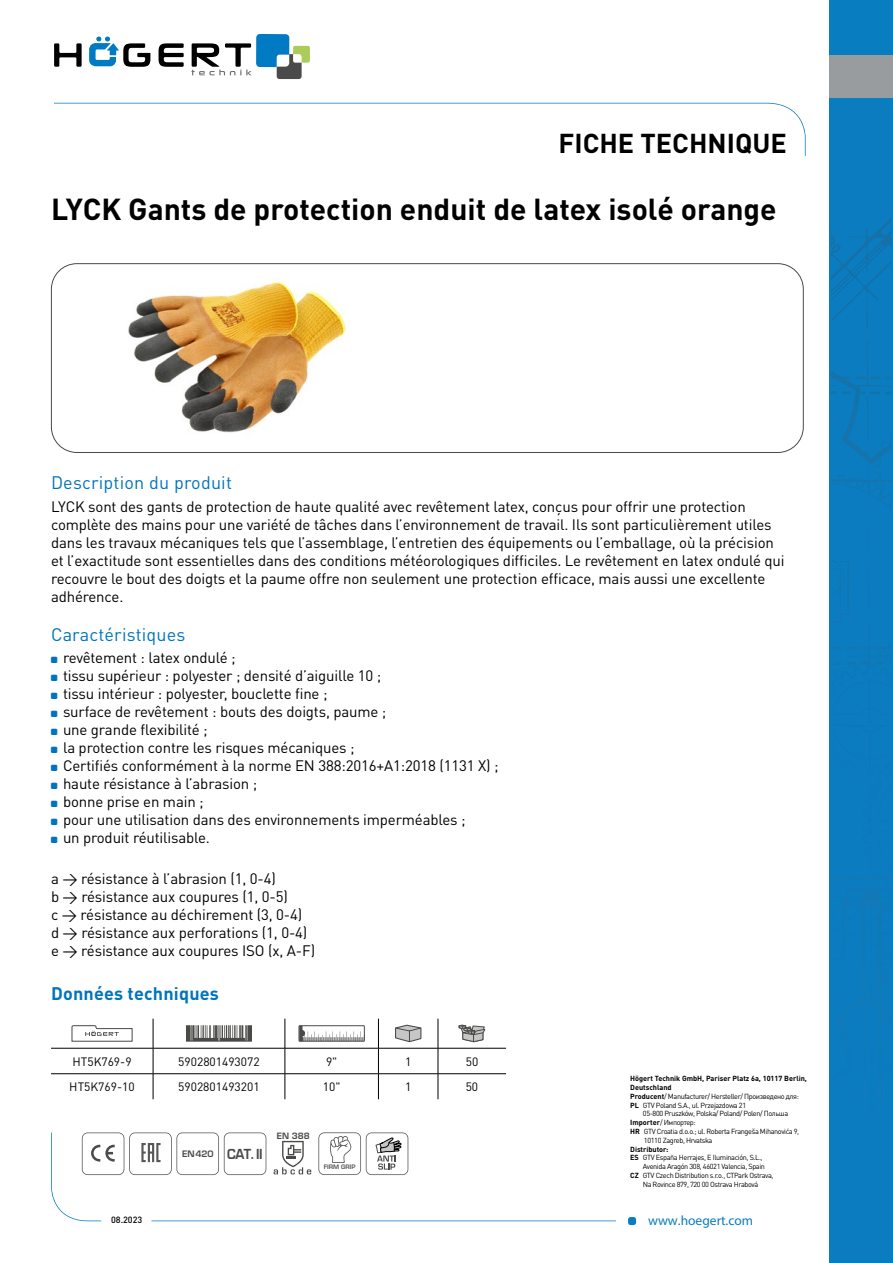
<style>
.page{position:relative;width:893px;height:1263px;background:#fff}
.page>*{position:absolute;margin:0;border:0;box-sizing:border-box;transform-origin:0 0}
.t1{font:700 30px "DIN Pro";color:#000}
.t2{font:700 27px "DIN Pro";color:#000}
.t3{font:18px "DIN Pro";letter-spacing:.01em;color:#0074bc}
.t4{font:700 18px "DIN Pro";letter-spacing:.01em;color:#0074bc}
.t5{font:15px/18px "DIN Pro";letter-spacing:-.01em;color:#000}
.t6{font:13.5px "Myriad Pro";color:#087dbf}
.t7{font:700 13.5px "Euromode";color:#4a4a49;scale:.93 1}
.t8{font:12px "DIN Pro";color:#000}
.t9{font:500 9px "DIN Pro";color:#000}
.t10{font:700 8.55px "Euromode";color:#4a4a49}
.t11{font:7.35px "DIN Pro";letter-spacing:-.05em;color:#000}
.t12{font:700 7.35px "DIN Pro";color:#000}
.t13{font:700 6px "Euromode";color:#575756}
.s1{font-weight:700}
</style>
<div class="page">
<svg style="left:54px;top:43px;width:28px;height:24px"></svg>
<svg style="left:159px;top:43px;width:25px;height:24px"></svg>
<svg style="left:89px;top:37px;width:61px;height:30px"></svg>
<svg style="left:191px;top:34px;width:119px;height:45px"></svg>
<svg style="left:54px;top:103px;width:752px;height:53px"></svg>
<div style="left:628px;top:1217px;width:8px;height:8px;background:#087dbf;border-radius:3px"></div>
<svg style="left:51px;top:1132px;width:565px;height:89px"></svg>
<div style="left:830px;top:0;width:63px;height:1263px;background:#087dbf"></div>
<img style="left:831px;top:273px;width:50px;height:56px">
<img style="left:867px;top:222px;width:24px;height:44px">
<img style="left:831px;top:222px;width:56px;height:42px">
<svg style="left:831px;top:341px;width:60px;height:565px"></svg>
<img style="left:863px;top:906px;width:28px;height:76px">
<img style="left:831px;top:877px;width:60px;height:2px">
<img style="left:848px;top:647px;width:43px;height:3px">
<div style="left:830px;top:56px;width:63px;height:42px;background:#999c9e"></div>
<div style="left:51px;top:263px;width:753px;height:190px;border:1px solid #4a4a49;border-radius:26px"></div>
<svg style="left:82px;top:1132px;width:184px;height:43px"></svg>
<svg style="left:273px;top:1141px;width:38px;height:33px"></svg>
<svg style="left:318px;top:1132px;width:90px;height:43px"></svg>
<hr style="left:51px;top:1048px;width:102px;height:1px;background:#000">
<hr style="left:153px;top:1048px;width:132px;height:1px;background:#000">
<hr style="left:285px;top:1048px;width:93px;height:1px;background:#000">
<hr style="left:378px;top:1048px;width:60px;height:1px;background:#000">
<hr style="left:438px;top:1048px;width:68px;height:1px;background:#000">
<hr style="left:51px;top:1073px;width:102px;height:1px;background:#000">
<hr style="left:153px;top:1073px;width:132px;height:1px;background:#000">
<svg style="left:153px;top:1019px;width:1px;height:80px"></svg>
<hr style="left:285px;top:1073px;width:93px;height:1px;background:#000">
<svg style="left:285px;top:1019px;width:1px;height:80px"></svg>
<hr style="left:378px;top:1073px;width:60px;height:1px;background:#000">
<svg style="left:378px;top:1019px;width:1px;height:80px"></svg>
<hr style="left:438px;top:1073px;width:68px;height:1px;background:#000">
<svg style="left:438px;top:1019px;width:1px;height:80px"></svg>
<svg style="left:72px;top:1025px;width:61px;height:17px"></svg>
<svg style="left:186px;top:1025px;width:66px;height:17px"></svg>
<svg style="left:300px;top:1027px;width:63px;height:13px"></svg>
<div style="left:298px;top:1025px;width:67px;height:17px;border:1px solid #4a4a49"></div>
<svg style="left:395px;top:1025px;width:26px;height:17px"></svg>
<svg style="left:459px;top:1025px;width:26px;height:17px"></svg>
<img style="left:128px;top:281px;width:218px;height:152px">
<h2 class="t2" style="left:559px;top:121px;width:230px">FICHE TECHNIQUE</h2>
<h1 class="t1" style="left:51px;top:184px;width:727px">LYCK Gants de protection enduit de latex isolé orange</h1>
<p class="t3" style="left:51px;top:471px;width:182px">Description du produit</p>
<p class="t5" style="left:51px;top:497px;width:735px">LYCK sont des gants de protection de haute qualité avec revêtement latex, conçus pour offrir une protection complète des mains pour une variété de tâches dans l’environnement de travail. Ils sont particulièrement utiles dans les travaux mécaniques tels que l’assemblage, l’entretien des équipements ou l’emballage, où la précision et l’exactitude sont essentielles dans des conditions météorologiques difficiles. Le revêtement en latex ondulé qui recouvre le bout des doigts et la paume offre non seulement une protection efficace, mais aussi une excellente adhérence.</p>
<p class="t3" style="left:51px;top:622px;width:136px">Caractéristiques</p>
<p class="t5" style="left:63px;top:648px;width:437px">revêtement : latex ondulé ;<br>tissu supérieur : polyester ; densité d’aiguille 10 ;<br>tissu intérieur : polyester, bouclette fine ;<br>surface de revêtement : bouts des doigts, paume ;<br>une grande flexibilité ;<br>la protection contre les risques mécaniques ;<br>Certifiés conformément à la norme EN 388:2016+A1:2018 (1131 X) ; haute résistance à l’abrasion ;<br>bonne prise en main ;<br>pour une utilisation dans des environnements imperméables ;<br>un produit réutilisable.</p>
<p class="t5" style="left:51px;top:869px;width:266px">a → résistance à l’abrasion (1, 0-4)<br>b → résistance aux coupures (1, 0-5)<br>c → résistance au déchirement (3, 0-4)<br>d → résistance aux perforations (1, 0-4) e → résistance aux coupures ISO (x, A-F)</p>
<p class="t4" style="left:51px;top:978px;width:169px">Données techniques</p>
<p class="t8" style="left:72px;top:1053px;width:61px">HT5K769-9</p>
<p class="t8" style="left:178px;top:1053px;width:83px">5902801493072</p>
<p class="t8" style="left:326px;top:1053px;width:13px">9"</p>
<p class="t8" style="left:405px;top:1053px;width:8px">1</p>
<p class="t8" style="left:466px;top:1053px;width:14px">50</p>
<p class="t8" style="left:69px;top:1078px;width:67px">HT5K769-10</p>
<p class="t8" style="left:178px;top:1078px;width:83px">5902801493201</p>
<p class="t8" style="left:323px;top:1078px;width:19px">10"</p>
<p class="t8" style="left:405px;top:1078px;width:8px">1</p>
<p class="t8" style="left:466px;top:1078px;width:14px">50</p>
<p class="t7" style="left:182px;top:1146px;width:88px"><sup>EN420</sup> CAT.II</p>
<p class="t10" style="left:277px;top:1131px;width:34px">EN 388</p>
<p class="t13" style="left:324px;top:1163px;width:33px">FIRM GRIP</p>
<p class="t12" style="left:630px;top:1072px;width:178px">Högert Technik GmbH, Pariser Platz 6a, 10117 Berlin,</p>
<p class="t12" style="left:630px;top:1081px;width:43px">Deutschland</p>
<p class="t11" style="left:630px;top:1091px;width:170px"><span class="s1">Producent</span>/ Manufacturer/ Hersteller/ Произведено для:</p>
<p class="t11" style="left:630px;top:1100px;width:117px"><span class="s1">PL</span> GTV Poland S.A., ul. Przejazdowa 21</p>
<p class="t11" style="left:643px;top:1109px;width:147px">05-800 Pruszków, Polska/ Poland/ Polen/ Польша</p>
<p class="t11" style="left:630px;top:1117px;width:67px"><span class="s1">Importer</span>/ Импортер:</p>
<p class="t11" style="left:630px;top:1126px;width:171px"><span class="s1">HR</span> GTV Croatia d.o.o.; ul. Roberta Frangeša Mihanovića 9,</p>
<p class="t11" style="left:644px;top:1135px;width:70px">10110 Zagreb, Hrvatska</p>
<p class="t12" style="left:630px;top:1143px;width:40px">Distributor:</p>
<p class="t11" style="left:630px;top:1153px;width:134px"><span class="s1">ES</span> GTV España Herrajes, E Iluminación, S.L.,</p>
<p class="t11" style="left:643px;top:1161px;width:124px">Avenida Aragón 308, 46021 Valencia, Spain</p>
<p class="t11" style="left:630px;top:1170px;width:145px"><span class="s1">CZ</span> GTV Czech Distribution s.r.o., CTPark Ostrava,</p>
<p class="t11" style="left:643px;top:1179px;width:117px">Na Rovince 879, 720 00 Ostrava Hrabová</p>
<p class="t9" style="left:111px;top:1213px;width:33px">08.2023</p>
<p class="t6" style="left:648px;top:1212px;width:107px">www.hoegert.com</p>
</div>
